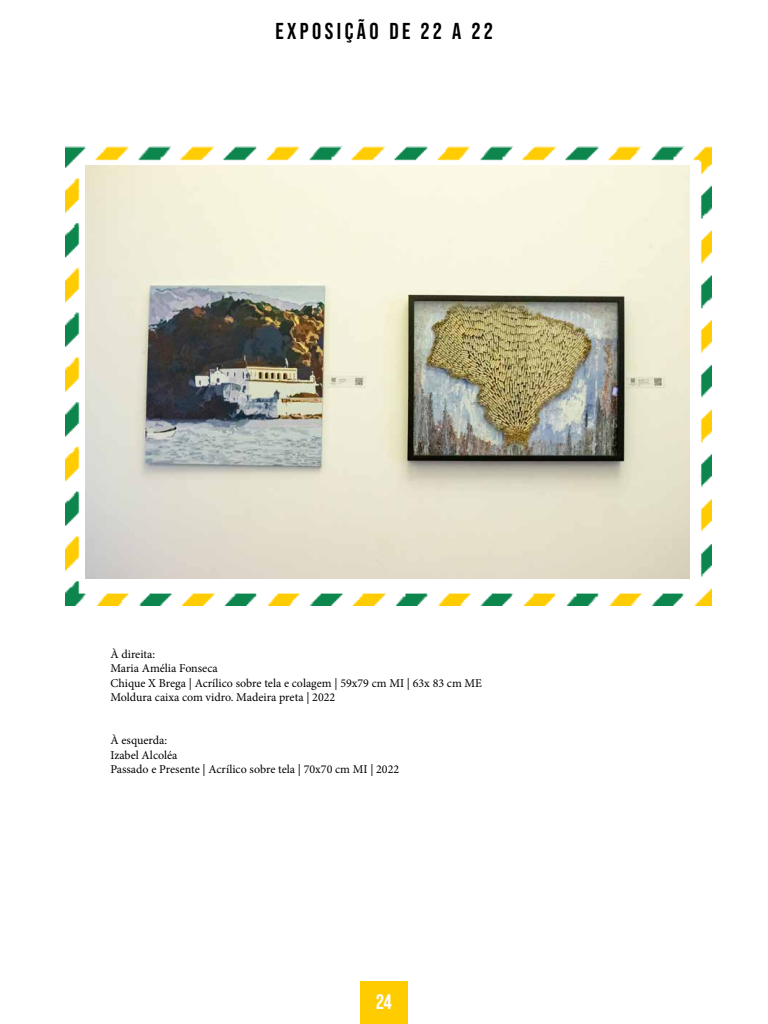
<style>
.page{position:relative;width:768px;height:1024px;background:#fff}
.page>*{position:absolute;margin:0;border:0;box-sizing:border-box;transform-origin:0 0}
.t1{font:700 23px "Bebas Neue Pro";letter-spacing:.15em;color:#000}
.t2{font:700 21px "Bebas Neue Pro";color:#fff}
.t3{font:12px/14.4px "Minion Pro";color:#000}
</style>
<div class="page">
<img style="left:65px;top:147px;width:647px;height:458px">
<img style="left:85px;top:165px;width:604px;height:414px">
<div style="left:360px;top:981px;width:48px;height:43px;background:#fc0"></div>
<h1 class="t1" style="left:275px;top:18px;width:219px">EXPOSIÇÃO DE 22 A 22</h1>
<p class="t3" style="left:110px;top:647px;width:373px">À direita:<br>Maria Amélia Fonseca<br>Chique X Brega | Acrílico sobre tela e colagem | 59x79 cm MI | 63x 83 cm ME Moldura caixa com vidro. Madeira preta | 2022</p>
<p class="t3" style="left:110px;top:733px;width:290px">À esquerda:<br>Izabel Alcoléa<br>Passado e Presente | Acrílico sobre tela | 70x70 cm MI | 2022</p>
<h2 class="t2" style="left:376px;top:990px;width:17px">24</h2>
</div>
